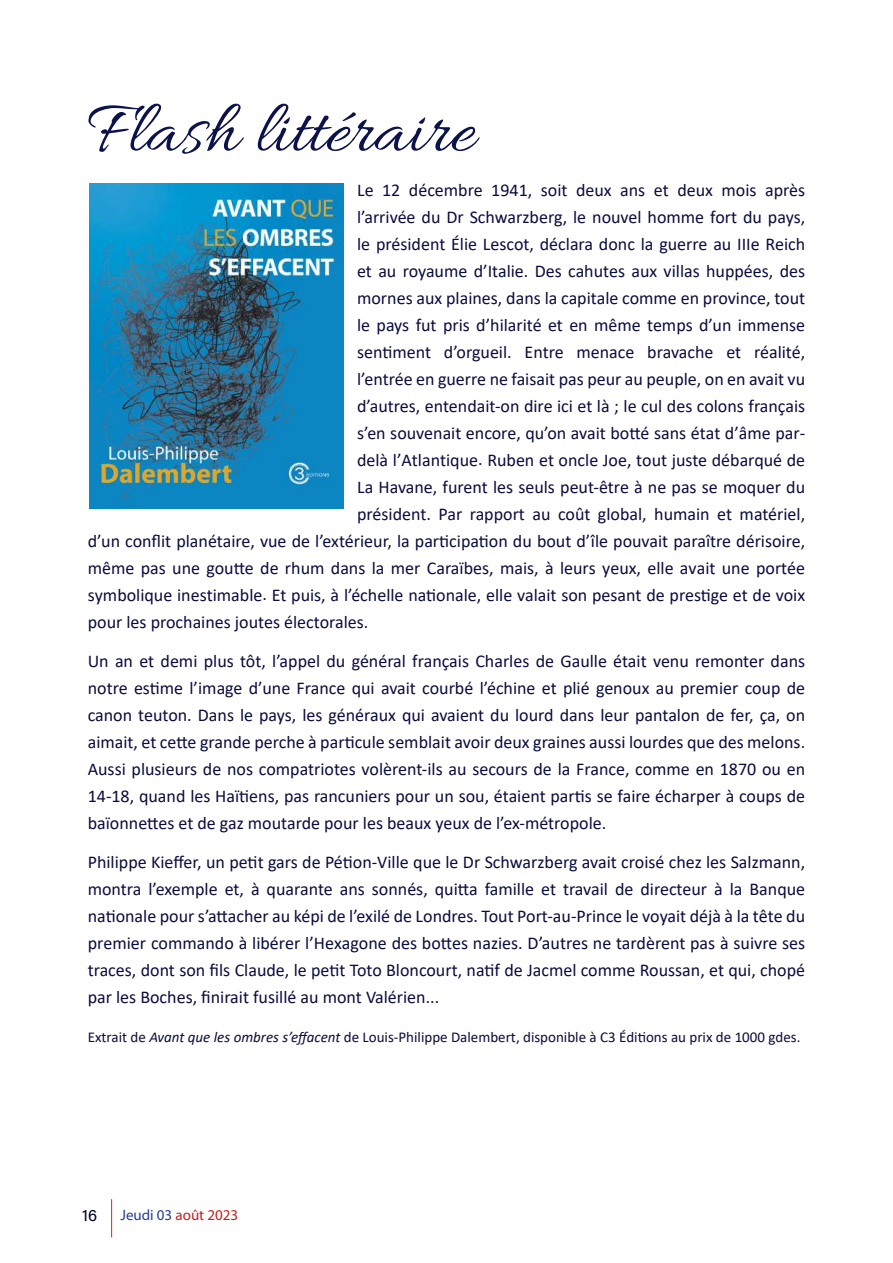
<style>
.page{position:relative;width:893px;height:1263px;background:#fff}
.page>*{position:absolute;margin:0;border:0;box-sizing:border-box;transform-origin:0 0}
.t1{font:76.5px "Allura";color:#0c134b}
.t2{font:18px/27px "Calibri";color:#0c0c3d;text-align:justify}
.t3{font:16.5px "Acumin Pro";color:#000025}
.t4{font:15px "Calibri";color:#0c0c3d}
.t5{font:15px "Myriad Pro";color:#c41e1b}
.s1{font-style:italic}
.s2{color:#253f8e}
</style>
<div class="page">
<hr style="left:111px;top:1199px;width:1px;height:38px;background:#e12020">
<img style="left:89px;top:184px;width:255px;height:324px">
<h1 class="t1" style="left:88px;top:88px;width:388px">Flash littéraire</h1>
<p class="t2" style="left:357px;top:176px;width:450px">Le 12 décembre 1941, soit deux ans et deux mois après</p>
<p class="t2" style="left:357px;top:203px;width:450px">l’arrivée du Dr Schwarzberg, le nouvel homme fort du pays,</p>
<p class="t2" style="left:357px;top:230px;width:450px">le président Élie Lescot, déclara donc la guerre au IIIe Reich</p>
<p class="t2" style="left:357px;top:257px;width:450px">et au royaume d’Italie. Des cahutes aux villas huppées, des</p>
<p class="t2" style="left:357px;top:284px;width:450px">mornes aux plaines, dans la capitale comme en province, tout</p>
<p class="t2" style="left:357px;top:311px;width:450px">le pays fut pris d’hilarité et en même temps d’un immense</p>
<p class="t2" style="left:357px;top:338px;width:450px">sentiment d’orgueil. Entre menace bravache et réalité,</p>
<p class="t2" style="left:357px;top:365px;width:450px">l’entrée en guerre ne faisait pas peur au peuple, on en avait vu</p>
<p class="t2" style="left:357px;top:392px;width:450px">d’autres, entendait-on dire ici et là ; le cul des colons français</p>
<p class="t2" style="left:357px;top:419px;width:450px">s’en souvenait encore, qu’on avait botté sans état d’âme par-</p>
<p class="t2" style="left:357px;top:446px;width:450px">delà l’Atlantique. Ruben et oncle Joe, tout juste débarqué de</p>
<p class="t2" style="left:357px;top:473px;width:450px">La Havane, furent les seuls peut-être à ne pas se moquer du</p>
<p class="t2" style="left:357px;top:500px;width:450px">président. Par rapport au coût global, humain et matériel,</p>
<p class="t2" style="left:88px;top:527px;width:719px">d’un conflit planétaire, vue de l’extérieur, la participation du bout d’île pouvait paraître dérisoire,</p>
<p class="t2" style="left:88px;top:554px;width:719px">même pas une goutte de rhum dans la mer Caraïbes, mais, à leurs yeux, elle avait une portée</p>
<p class="t2" style="left:88px;top:581px;width:719px">symbolique inestimable. Et puis, à l’échelle nationale, elle valait son pesant de prestige et de voix</p>
<p class="t2" style="left:88px;top:608px;width:282px">pour les prochaines joutes électorales.</p>
<p class="t2" style="left:88px;top:647px;width:719px">Un an et demi plus tôt, l’appel du général français Charles de Gaulle était venu remonter dans notre estime l’image d’une France qui avait courbé l’échine et plié genoux au premier coup de canon teuton. Dans le pays, les généraux qui avaient du lourd dans leur pantalon de fer, ça, on aimait, et cette grande perche à particule semblait avoir deux graines aussi lourdes que des melons.<br>Aussi plusieurs de nos compatriotes volèrent-ils au secours de la France, comme en 1870 ou en 14-18, quand les Haïtiens, pas rancuniers pour un sou, étaient partis se faire écharper à coups de baïonnettes et de gaz moutarde pour les beaux yeux de l’ex-métropole.</p>
<p class="t2" style="left:88px;top:848px;width:719px">Philippe Kieffer, un petit gars de Pétion-Ville que le Dr Schwarzberg avait croisé chez les Salzmann, montra l’exemple et, à quarante ans sonnés, quitta famille et travail de directeur à la Banque nationale pour s’attacher au képi de l’exilé de Londres. Tout Port-au-Prince le voyait déjà à la tête du premier commando à libérer l’Hexagone des bottes nazies. D’autres ne tardèrent pas à suivre ses traces, dont son fils Claude, le petit Toto Bloncourt, natif de Jacmel comme Roussan, et qui, chopé par les Boches, finirait fusillé au mont Valérien...</p>
<p class="t4" style="left:88px;top:1027px;width:714px">Extrait de <span class="s1">Avant que les ombres s’effacent</span> de Louis-Philippe Dalembert, disponible à C3 Éditions au prix de 1000 gdes.</p>
<p class="t3" style="left:82px;top:1204px;width:17px">16</p>
<p class="t5" style="left:120px;top:1205px;width:119px"><span class="s2">Jeudi 03</span> août 2023</p>
</div>
